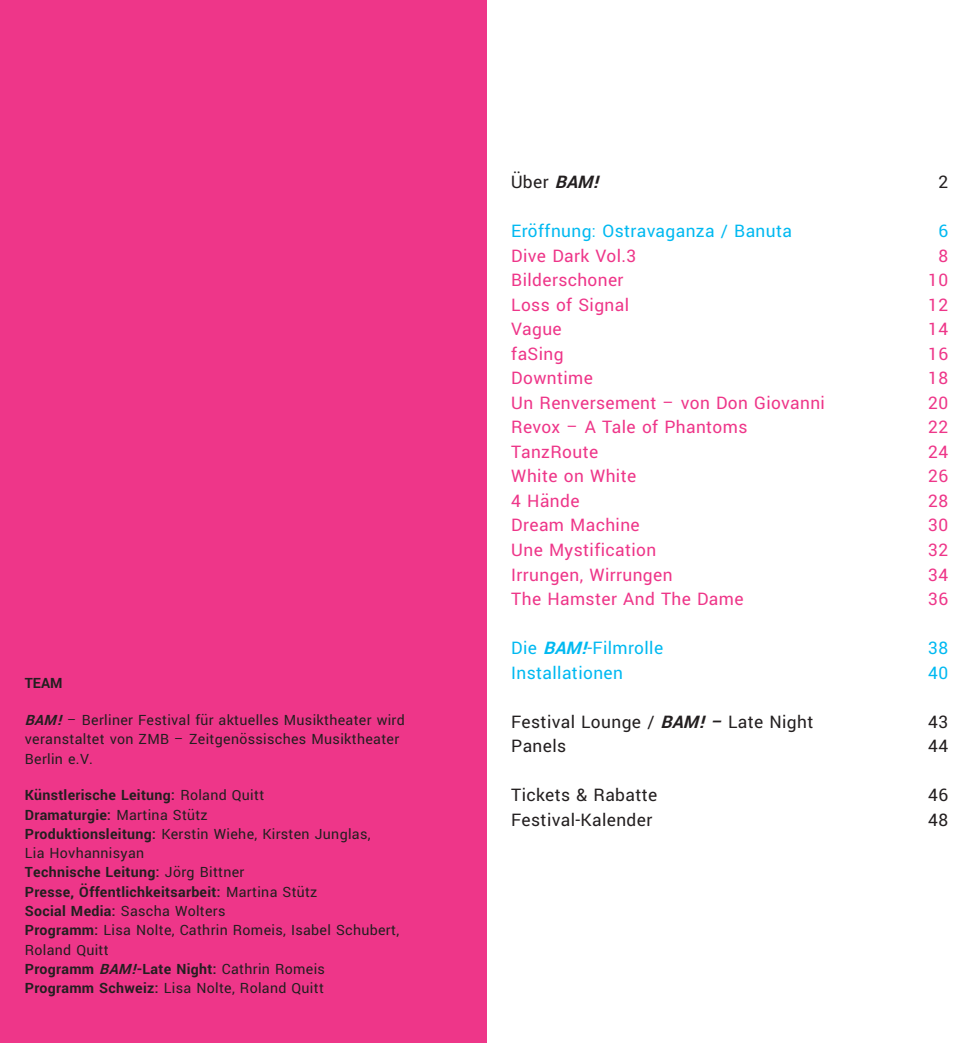
<style>
.page{position:relative;width:973px;height:1043px;background:#fff}
.page>*{position:absolute;margin:0;border:0;box-sizing:border-box;transform-origin:0 0}
.t1{font:19.25px/24.5px "font 0000000027 e 1 f 563";letter-spacing:.02em;color:#ee3689}
.t2{font:19.25px/24.5px "font 0000000027 e 1 f 563";letter-spacing:.02em;color:#231f20}
.t3{font:19.25px/24.5px "font 0000000027 e 1 f 563";letter-spacing:.02em;color:#00b9f1}
.t4{font:15.75px/19.2px "font 0000000027 e 1 f 563";letter-spacing:.02em;color:#231f20}
.s1{font-style:italic}
</style>
<div class="page">
<div style="left:0;top:0;width:486px;height:1042px;background:#ee3689"></div>
<p class="t4" style="left:25px;top:673px;width:39px">TEAM</p>
<p class="t4" style="left:25px;top:710px;width:381px"><span class="s1">BAM!</span>– Berliner Festival für aktuelles Musiktheater wird veranstaltet von ZMB – Zeitgenössisches Musiktheater<br>Berlin e.V.</p>
<p class="t4" style="left:25px;top:785px;width:376px">Künstlerische Leitung: Roland Quitt<br>Dramaturgie: Martina Stütz<br>Produktionsleitung: Kerstin Wiehe, Kirsten Junglas,<br>Lia Hovhannisyan<br>Technische Leitung: Jörg Bittner<br>Presse, Öffentlichkeitsarbeit: Martina Stütz<br>Social Media: Sascha Wolters<br>Programm: Lisa Nolte, Cathrin Romeis, Isabel Schubert, Roland Quitt<br>Programm <span class="s1">BAM!</span>-Late Night: Cathrin Romeis<br>Programm Schweiz: Lisa Nolte, Roland Quitt</p>
<p class="t2" style="left:511px;top:170px;width:96px">Über <span class="s1">BAM!</span></p>
<p class="t3" style="left:511px;top:219px;width:282px">Eröffnung: Ostravaganza / Banuta</p>
<p class="t1" style="left:511px;top:244px;width:315px">Dive Dark Vol.3<br>Bilderschoner<br>Loss of Signal<br>Vague<br>faSing<br>Downtime<br>Un Renversement – von Don Giovanni<br>Revox – A Tale of Phantoms<br>TanzRoute<br>White on White<br>4 Hände<br>Dream Machine<br>Une Mystification<br>Irrungen, Wirrungen<br>The Hamster And The Dame</p>
<p class="t3" style="left:511px;top:636px;width:153px">Die <span class="s1">BAM!</span>-Filmrolle<br>Installationen</p>
<p class="t2" style="left:511px;top:709px;width:303px">Festival Lounge / <span class="s1">BAM!–</span>Late Night<br>Panels</p>
<p class="t2" style="left:511px;top:783px;width:147px">Tickets &amp; Rabatte<br>Festival-Kalender</p>
<p class="t2" style="left:938px;top:170px;width:11px">2</p>
<p class="t3" style="left:938px;top:219px;width:11px">6</p>
<p class="t1" style="left:928px;top:244px;width:21px;text-align:center">8<br>10<br>12<br>14<br>16<br>18<br>20<br>22<br>24<br>26<br>28<br>30<br>32<br>34<br>36</p>
<p class="t3" style="left:928px;top:636px;width:21px">38<br>40</p>
<p class="t2" style="left:928px;top:709px;width:21px">43<br>44</p>
<p class="t2" style="left:928px;top:783px;width:21px">46<br>48</p>
</div>
